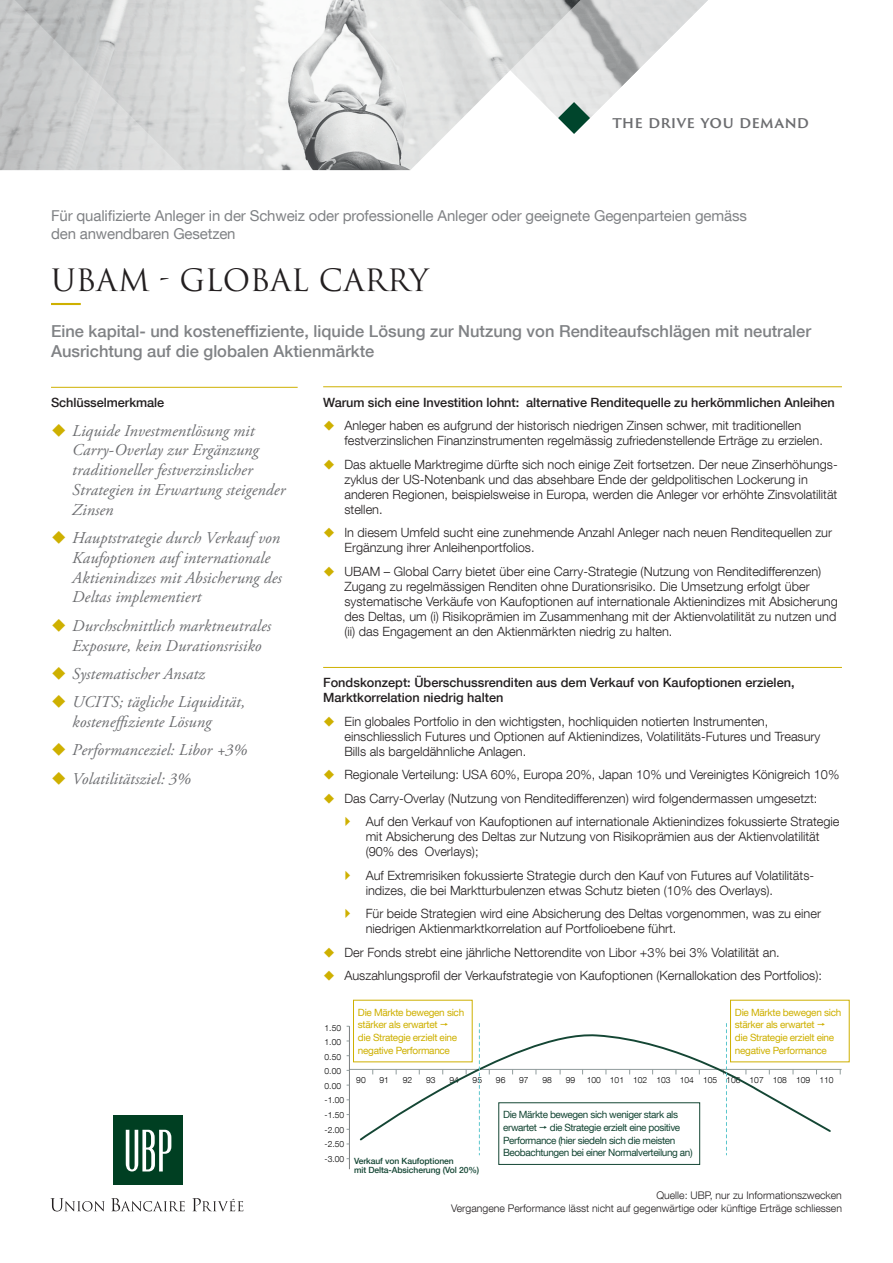
<style>
.page{position:relative;width:893px;height:1263px;background:#fff}
.page>*{position:absolute;margin:0;border:0;box-sizing:border-box;transform-origin:0 0}
.nom_du_fonds{font:30px "Trajan Pro 3";color:#231f20}
.t1{font:italic 16.5px/19.8px "Adobe Garamond Pro";letter-spacing:.005em;color:#6c6d70}
.Texte_Intro{font:500 16.5px/19.8px "Helvetica Neue LT Com";color:#808285}
.Tagline{font:600 15.45px "Trajan Sans Pro";letter-spacing:.005em;color:#6c6d70}
.For_qualified_invest{font:15px/18px "Helvetica Neue LT Com";letter-spacing:-.01em;color:#808285}
.Texte_-_Points{font:300 12.75px/15px "Helvetica Neue LT Com";color:#231f20}
.Titre_Niv_2{font:500 12.75px/15px "Helvetica Neue LT Com";letter-spacing:-.005em;color:#231f20}
.Sources{font:300 10.5px "Helvetica Neue LT Com";color:#231f20}
.Disclaimer{font:10.05px/12.6px "Helvetica Neue LT Com";letter-spacing:-.03em;color:#ceb000}
.Disclaimer-2{font:10.05px/12.6px "Helvetica Neue LT Com";letter-spacing:-.04em;color:#144634}
.t2{font:300 8.55px/14.5px "Helvetica Neue LT Com";color:#000001}
.Disclaimer-3{font:500 8.55px/9px "Helvetica Neue LT Com";letter-spacing:-.01em;color:#144634}
</style>
<div class="page">
<svg style="left:50px;top:1198px;width:55px;height:13px"></svg>
<svg style="left:111px;top:1198px;width:74px;height:13px"></svg>
<svg style="left:192px;top:1198px;width:51px;height:13px"></svg>
<div style="left:113px;top:1116px;width:70px;height:69px;background:#003f22"></div>
<svg style="left:126px;top:1130px;width:45px;height:41px"></svg>
<hr style="left:51px;top:303px;width:30px;height:2px;background:#ceb000">
<hr style="left:323px;top:386px;width:519px;height:1px;background:#ceb000">
<hr style="left:323px;top:667px;width:519px;height:1px;background:#ceb000">
<hr style="left:51px;top:387px;width:247px;height:1px;background:#ceb000">
<hr style="left:349px;top:1069px;width:493px;height:1px;background:#909c9d">
<hr style="left:349px;top:1026px;width:1px;height:143px;background:#7b7e7f">
<svg style="left:359px;top:1030px;width:473px;height:111px"></svg>
<svg style="left:479px;top:1023px;width:1px;height:132px"></svg>
<svg style="left:723px;top:1023px;width:4px;height:132px"></svg>
<svg style="left:185px;top:0;width:325px;height:170px;fill:#e1e3e2"></svg>
<svg style="left:0;top:0;width:185px;height:170px;background:#cccece"></svg>
<svg style="left:510px;top:0;width:198px;height:134px"></svg>
<svg style="left:540px;top:1126px;width:7px;height:3px"></svg>
<p class="Tagline" style="left:612px;top:111px;width:198px">THE DRIVE YOU DEMAND</p>
<p class="For_qualified_invest" style="left:51px;top:206px;width:697px">Für qualifizierte Anleger in der Schweiz oder professionelle Anleger oder geeignete Gegenparteien gemäss den anwendbaren Gesetzen</p>
<p class="nom_du_fonds" style="left:51px;top:260px;width:379px">UBAM - GLOBAL CARRY</p>
<p class="Texte_Intro" style="left:51px;top:321px;width:762px">Eine kapital- und kosteneffiziente, liquide Lösung zur Nutzung von Renditeaufschlägen mit neutraler<br>Ausrichtung auf die globalen Aktienmärkte</p>
<p class="Titre_Niv_2" style="left:323px;top:394px;width:513px">Warum sich eine Investition lohnt: alternative Renditequelle zu herkömmlichen Anleihen</p>
<p class="Texte_-_Points" style="left:344px;top:418px;width:480px">Anleger haben es aufgrund der historisch niedrigen Zinsen schwer, mit traditionellen festverzinslichen Finanzinstrumenten regelmässig zufriedenstellende Erträge zu erzielen.</p>
<p class="Texte_-_Points" style="left:344px;top:456px;width:495px">Das aktuelle Marktregime dürfte sich noch einige Zeit fortsetzen. Der neue Zinserhöhungs&shy;zyklus der US-Notenbank und das absehbare Ende der geldpolitischen Lockerung in anderen Regionen, beispielsweise in Europa, werden die Anleger vor erhöhte Zinsvolatilität stellen.</p>
<p class="Texte_-_Points" style="left:344px;top:525px;width:489px">In diesem Umfeld sucht eine zunehmende Anzahl Anleger nach neuen Renditequellen zur<br>Ergänzung ihrer Anleihenportfolios.</p>
<p class="Texte_-_Points" style="left:344px;top:563px;width:495px">UBAM – Global Carry bietet über eine Carry-Strategie (Nutzung von Renditedifferenzen)<br>Zugang zu regelmässigen Renditen ohne Durationsrisiko. Die Umsetzung erfolgt über systematische Verkäufe von Kaufoptionen auf internationale Aktienindizes mit Absicherung des Deltas, um (i) Risikoprämien im Zusammenhang mit der Aktienvolatilität zu nutzen und (ii) das Engagement an den Aktienmärkten niedrig zu halten.</p>
<p class="Titre_Niv_2" style="left:323px;top:675px;width:473px">Fondskonzept: Überschussrenditen aus dem Verkauf von Kaufoptionen erzielen,<br>Marktkorrelation niedrig halten</p>
<p class="Texte_-_Points" style="left:344px;top:713px;width:478px">Ein globales Portfolio in den wichtigsten, hochliquiden notierten Instrumenten, einschliesslich Futures und Optionen auf Aktienindizes, Volatilitäts-Futures und Treasury<br>Bills als bargeldähnliche Anlagen.</p>
<p class="Texte_-_Points" style="left:344px;top:767px;width:496px">Regionale Verteilung: USA 60%, Europa 20%, Japan 10% und Vereinigtes Königreich 10%</p>
<p class="Texte_-_Points" style="left:344px;top:791px;width:475px">Das Carry-Overlay (Nutzung von Renditedifferenzen) wird folgendermassen umgesetzt:</p>
<p class="Texte_-_Points" style="left:366px;top:814px;width:475px">Auf den Verkauf von Kaufoptionen auf internationale Aktienindizes fokussierte Strategie mit Absicherung des Deltas zur Nutzung von Risikoprämien aus der Aktienvolatilität (90% des Overlays);</p>
<p class="Texte_-_Points" style="left:366px;top:868px;width:450px">Auf Extremrisiken fokussierte Strategie durch den Kauf von Futures auf Volatilitäts&shy;indizes, die bei Marktturbulenzen etwas Schutz bieten (10% des Overlays).</p>
<p class="Texte_-_Points" style="left:366px;top:906px;width:457px">Für beide Strategien wird eine Absicherung des Deltas vorgenommen, was zu einer niedrigen Aktienmarktkorrelation auf Portfolioebene führt.</p>
<p class="Texte_-_Points" style="left:344px;top:945px;width:437px">Der Fonds strebt eine jährliche Nettorendite von Libor +3% bei 3% Volatilität an.</p>
<p class="Texte_-_Points" style="left:344px;top:968px;width:479px">Auszahlungsprofil der Verkaufstrategie von Kaufoptionen (Kernallokation des Portfolios):</p>
<p class="Titre_Niv_2" style="left:51px;top:395px;width:115px">Schlüsselmerkmale</p>
<p class="t1" style="left:72px;top:421px;width:215px">Liquide Investmentlösung mit<br>Carry-Overlay zur Ergänzung traditioneller festverzinslicher<br>Strategien in Erwartung steigender<br>Zinsen</p>
<p class="t1" style="left:72px;top:528px;width:211px">Hauptstrategie durch Verkauf von<br>Kaufoptionen auf internationale<br>Aktienindizes mit Absicherung des<br>Deltas implementiert</p>
<p class="t1" style="left:72px;top:616px;width:200px">Durchschnittlich marktneutrales<br>Exposure, kein Durationsrisiko</p>
<p class="t1" style="left:72px;top:664px;width:134px">Systematischer Ansatz</p>
<p class="t1" style="left:72px;top:692px;width:175px">UCITS; tägliche Liquidität, kosteneffiziente Lösung</p>
<p class="t1" style="left:72px;top:741px;width:177px">Performanceziel: Libor +3%</p>
<p class="t1" style="left:72px;top:769px;width:120px">Volatilitätsziel: 3%</p>
<p class="t2" style="left:325px;top:1020px;width:21px">1.50<br>1.00<br>0.50<br>0.00<br>0.00 -1.00 -1.50 -2.00 -2.50 -3.00</p>
<p class="Disclaimer" style="left:358px;top:1006px;width:108px">Die Märkte bewegen sich stärker als erwartet<br>die Strategie erzielt eine negative Performance</p>
<p class="Disclaimer" style="left:735px;top:1006px;width:108px">Die Märkte bewegen sich stärker als erwartet<br>die Strategie erzielt eine negative Performance</p>
<p class="t2" style="left:356px;top:1072px;width:11px">90</p>
<p class="t2" style="left:380px;top:1072px;width:11px">91</p>
<p class="t2" style="left:403px;top:1072px;width:11px">92</p>
<p class="t2" style="left:426px;top:1072px;width:11px">93</p>
<p class="t2" style="left:449px;top:1072px;width:11px">94</p>
<p class="t2" style="left:473px;top:1072px;width:11px">95</p>
<p class="t2" style="left:496px;top:1072px;width:11px">96</p>
<p class="t2" style="left:519px;top:1072px;width:11px">97</p>
<p class="t2" style="left:542px;top:1072px;width:11px">98</p>
<p class="t2" style="left:566px;top:1072px;width:11px">99</p>
<p class="t2" style="left:587px;top:1072px;width:248px">100 101 102 103 104 105 106 107 108 109 110</p>
<p class="Disclaimer-2" style="left:503px;top:1108px;width:176px">Die Märkte bewegen sich weniger stark als erwartet</p>
<p class="Disclaimer-2" style="left:503px;top:1121px;width:191px;text-indent:47px">die Strategie erzielt eine positive<br>Performance (hier siedeln sich die meisten<br>Beobachtungen bei einer Normalverteilung an)</p>
<p class="Disclaimer-3" style="left:354px;top:1157px;width:127px">Verkauf von Kaufoptionen<br>mit Delta-Absicherung (Vol 20%)</p>
<p class="Sources" style="left:656px;top:1189px;width:187px">Quelle: UBP, nur zu Informationszwecken</p>
<p class="Sources" style="left:451px;top:1202px;width:392px">Vergangene Performance lässt nicht auf gegenwärtige oder künftige Erträge schliessen</p>
</div>
